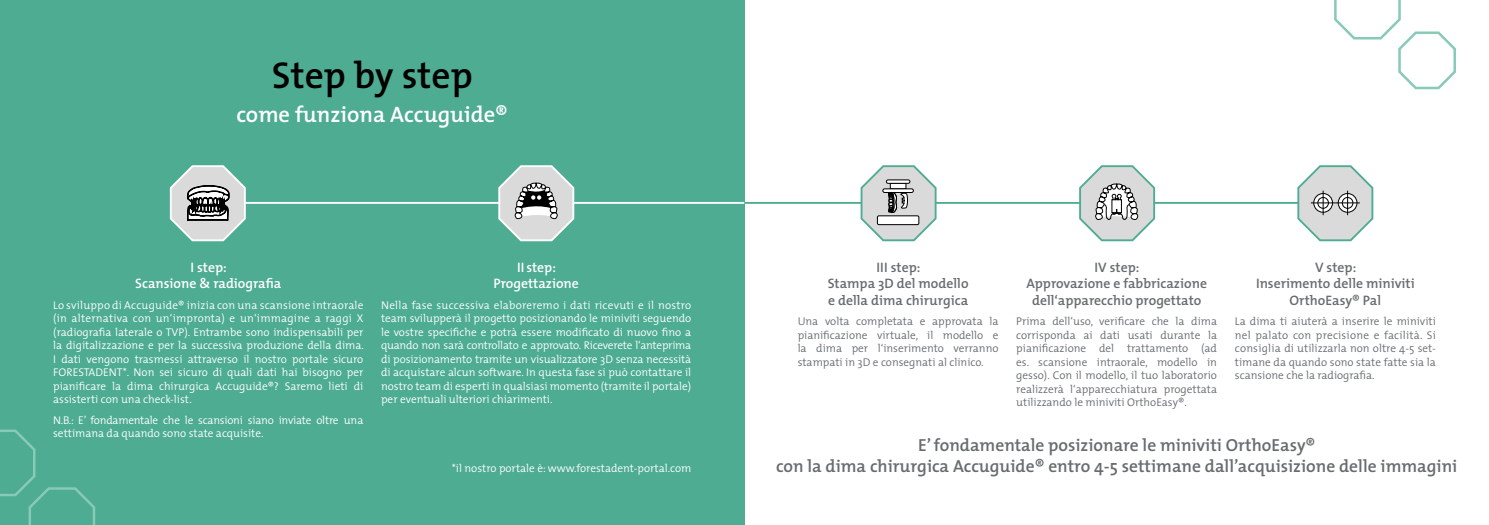
<style>
.page{position:relative;width:1489px;height:525px;background:#fff}
.page>*{position:absolute;margin:0;border:0;box-sizing:border-box;transform-origin:0 0}
.t1{font:600 37.5px "The Mix";color:#000}
.t2{font:600 22.5px "The Mix";color:#fff}
.t3{font:600 17.5px/21px "The Mix";color:#676c6e;text-align:center}
.t4{font:600 13.75px/16.5px "The Mix";color:#676c6e;text-align:center}
.t5{font:600 13.75px/16.5px "The Mix";color:#fff;text-align:center}
.t6{font:300 11.25px/13.5px "The Mix";color:#fff;text-align:justify}
.t7{font:300 11.25px/13.5px "The Mix";color:#676c6e;text-align:justify}
.t8{font:300 11.25px/13.5px "The Mix";letter-spacing:-.02em;color:#fff}
</style>
<div class="page">
<div style="left:0;top:0;width:744px;height:524px;background:#4dac92"></div>
<hr style="left:202px;top:202px;width:542px;height:2px;background:#fff">
<hr style="left:744px;top:202px;width:571px;height:2px;background:#4dac92">
<svg style="left:169px;top:165px;width:78px;height:77px"></svg>
<svg style="left:497px;top:165px;width:78px;height:77px"></svg>
<svg style="left:859px;top:165px;width:78px;height:77px"></svg>
<svg style="left:1078px;top:165px;width:77px;height:77px"></svg>
<svg style="left:1296px;top:165px;width:78px;height:77px"></svg>
<div style="left:1341px;top:197px;width:12px;height:12px;border:1px solid #000;border-radius:50%"></div>
<svg style="left:0;top:429px;width:96px;height:95px"></svg>
<svg style="left:1334px;top:0;width:122px;height:90px"></svg>
<h1 class="t1" style="left:272px;top:51px;width:202px">Step by step</h1>
<h2 class="t2" style="left:236px;top:100px;width:273px">come funziona Accuguide®</h2>
<p class="t5" style="left:135px;top:258px;width:148px">I step:<br>Scansione &amp; radiografia</p>
<p class="t6" style="left:53px;top:298px;width:312px">Lo sviluppo di Accuguide® inizia con una scansione intraorale (in alternativa con un‘impronta) e un‘immagine a raggi X (radiografia laterale o TVP). Entrambe sono indispensabili per la digitalizzazione e per la successiva produzione della dima.<br>I dati vengono trasmessi attraverso il nostro portale sicuro FORESTADENT*. Non sei sicuro di quali dati hai bisogno per pianificare la dima chirurgica Accuguide®? Saremo lieti di assisterti con una check-list.</p>
<p class="t8" style="left:53px;top:413px;width:312px">N.B.: E’ fondamentale che le scansioni siano inviate oltre una settimana da quando sono state acquisite.</p>
<p class="t5" style="left:493px;top:258px;width:87px">II step:<br>Progettazione</p>
<p class="t6" style="left:381px;top:298px;width:312px">Nella fase successiva elaboreremo i dati ricevuti e il nostro team svilupperà il progetto posizionando le miniviti seguendo le vostre specifiche e potrà essere modificato di nuovo fino a quando non sarà controllato e approvato. Riceverete l‘anteprima di posizionamento tramite un visualizzatore 3D senza necessità di acquistare alcun software. In questa fase si può contattare il nostro team di esperti in qualsiasi momento (tramite il portale) per eventuali ulteriori chiarimenti.</p>
<p class="t6" style="left:451px;top:461px;width:241px">*il nostro portale è: www.forestadent-portal.com</p>
<p class="t4" style="left:827px;top:258px;width:142px">III step:<br>Stampa 3D del modello e della dima chirurgica</p>
<p class="t7" style="left:797px;top:314px;width:202px">Una volta completata e approvata la pianificazione virtuale, il modello e la dima per l‘inserimento verranno stampati in 3D e consegnati al clinico.</p>
<p class="t4" style="left:1026px;top:258px;width:182px">IV step:<br>Approvazione e fabbricazione dell‘apparecchio progettato</p>
<p class="t7" style="left:1016px;top:314px;width:202px">Prima dell‘uso, verificare che la dima corrisponda ai dati usati durante la pianificazione del trattamento (ad es. scansione intraorale, modello in gesso). Con il modello, il tuo laboratorio realizzerà l‘apparecchiatura progettata utilizzando le miniviti OrthoEasy®.</p>
<p class="t4" style="left:1255px;top:258px;width:160px">V step:<br>Inserimento delle miniviti<br>OrthoEasy® Pal</p>
<p class="t7" style="left:1234px;top:314px;width:202px">La dima ti aiuterà a inserire le miniviti nel palato con precisione e facilità. Si consiglia di utilizzarla non oltre 4-5 set&shy;timane da quando sono state fatte sia la scansione che la radiografia.</p>
<h3 class="t3" style="left:776px;top:434px;width:682px">E’ fondamentale posizionare le miniviti OrthoEasy®<br>con la dima chirurgica Accuguide® entro 4-5 settimane dall’acquisizione delle immagini</h3>
</div>
